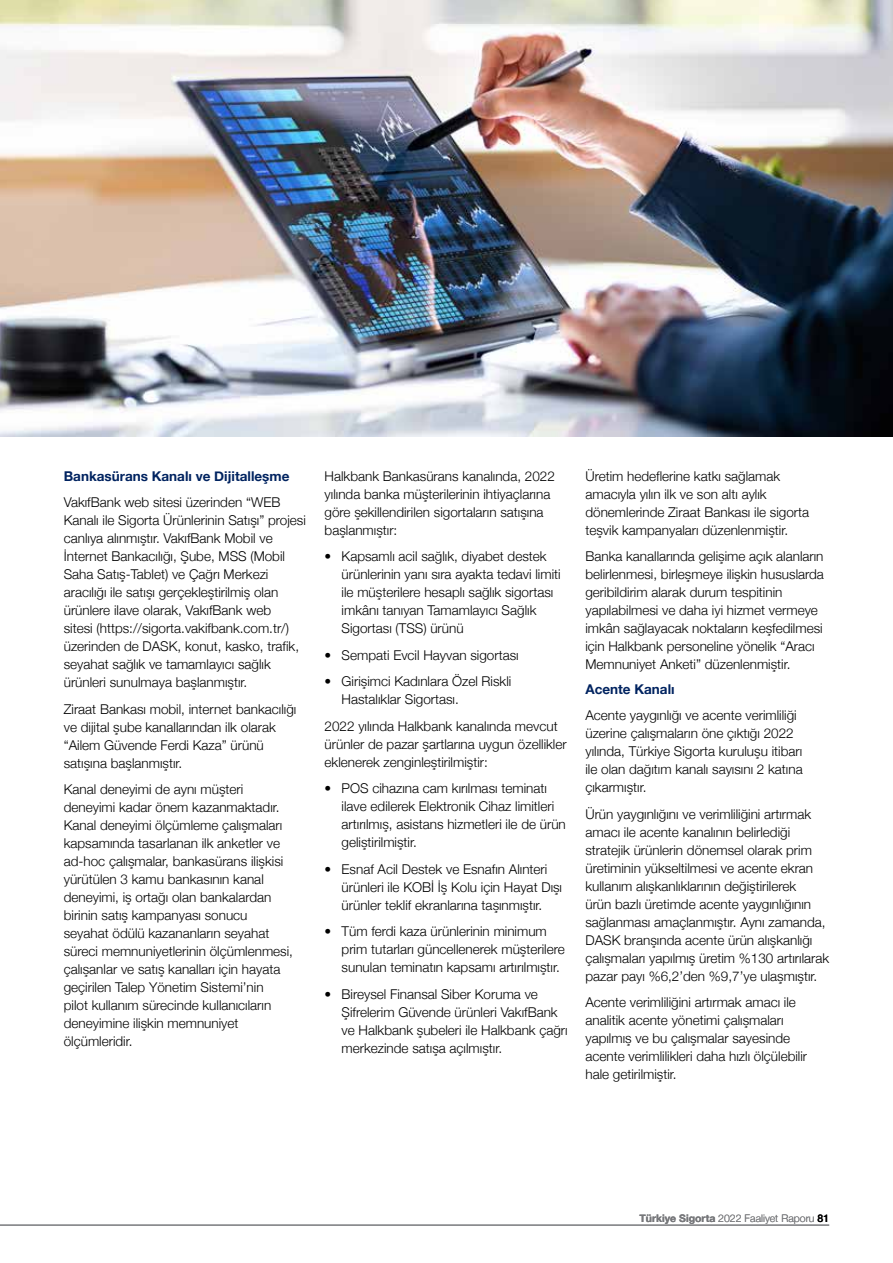
<style>
.page{position:relative;width:893px;height:1263px;background:#fff}
.page>*{position:absolute;margin:0;border:0;box-sizing:border-box;transform-origin:0 0}
.t1{font:300 13.5px/18px "Helvetica Neue";color:#000}
.t2{font:700 13.5px "Helvetica Neue";color:#002360}
.t3{font:300 10.5px "Helvetica Neue";color:#77787b}
.s1{font-weight:700}
.s2{font-weight:500;color:#000}
</style>
<div class="page">
<img style="left:0;top:0;width:893px;height:436px">
<hr style="left:0;top:1225px;width:829px;height:1px;background:#77787b">
<p class="t2" style="left:64px;top:465px;width:227px">Bankasürans Kanalı ve Dijitalleşme</p>
<p class="t1" style="left:64px;top:493px;width:244px">VakıfBank web sitesi üzerinden “WEB Kanalı ile Sigorta Ürünlerinin Satışı” projesi canlıya alınmıştır. VakıfBank Mobil ve İnternet Bankacılığı, Şube, MSS (Mobil Saha Satış-Tablet) ve Çağrı Merkezi aracılığı ile satışı gerçekleştirilmiş olan ürünlere ilave olarak, VakıfBank web<br>sitesi (https://sigorta.vakifbank.com.tr/) üzerinden de DASK, konut, kasko, trafik, seyahat sağlık ve tamamlayıcı sağlık ürünleri sunulmaya başlanmıştır.</p>
<p class="t1" style="left:64px;top:699px;width:234px">Ziraat Bankası mobil, internet bankacılığı ve dijital şube kanallarından ilk olarak “Ailem Güvende Ferdi Kaza” ürünü satışına başlanmıştır.</p>
<p class="t1" style="left:64px;top:780px;width:231px">Kanal deneyimi de aynı müşteri deneyimi kadar önem kazanmaktadır.<br>Kanal deneyimi ölçümleme çalışmaları kapsamında tasarlanan ilk anketler ve ad-hoc çalışmalar, bankasürans ilişkisi yürütülen 3 kamu bankasının kanal deneyimi, iş ortağı olan bankalardan birinin satış kampanyası sonucu seyahat ödülü kazananların seyahat süreci memnuniyetlerinin ölçümlenmesi, çalışanlar ve satış kanalları için hayata geçirilen Talep Yönetim Sistemi’nin<br>pilot kullanım sürecinde kullanıcıların deneyimine ilişkin memnuniyet ölçümleridir.</p>
<p class="t1" style="left:325px;top:466px;width:232px">Halkbank Bankasürans kanalında, 2022 yılında banka müşterilerinin ihtiyaçlarına göre şekillendirilen sigortaların satışına başlanmıştır:</p>
<p class="t1" style="left:342px;top:546px;width:221px;text-indent:-17px">• Kapsamlı acil sağlık, diyabet destek ürünlerinin yanı sıra ayakta tedavi limiti ile müşterilere hesaplı sağlık sigortası imkânı tanıyan Tamamlayıcı Sağlık Sigortası (TSS) ürünü</p>
<p class="t1" style="left:325px;top:645px;width:196px">• Sempati Evcil Hayvan sigortası</p>
<p class="t1" style="left:342px;top:671px;width:171px;text-indent:-17px">• Girişimci Kadınlara Özel Riskli<br>Hastalıklar Sigortası.</p>
<p class="t1" style="left:325px;top:716px;width:244px">2022 yılında Halkbank kanalında mevcut ürünler de pazar şartlarına uygun özellikler eklenerek zenginleştirilmiştir:</p>
<p class="t1" style="left:342px;top:778px;width:226px;text-indent:-17px">• POS cihazına cam kırılması teminatı ilave edilerek Elektronik Cihaz limitleri artırılmış, asistans hizmetleri ile de ürün geliştirilmiştir.</p>
<p class="t1" style="left:342px;top:859px;width:222px;text-indent:-17px">• Esnaf Acil Destek ve Esnafın Alınteri ürünleri ile KOBİ İş Kolu için Hayat Dışı ürünler teklif ekranlarına taşınmıştır.</p>
<p class="t1" style="left:342px;top:921px;width:225px;text-indent:-17px">• Tüm ferdi kaza ürünlerinin minimum prim tutarları güncellenerek müşterilere sunulan teminatın kapsamı artırılmıştır.</p>
<p class="t1" style="left:342px;top:984px;width:228px;text-indent:-17px">• Bireysel Finansal Siber Koruma ve Şifrelerim Güvende ürünleri VakıfBank ve Halkbank şubeleri ile Halkbank çağrı merkezinde satışa açılmıştır.</p>
<p class="t1" style="left:585px;top:466px;width:225px">Üretim hedeflerine katkı sağlamak amacıyla yılın ilk ve son altı aylık dönemlerinde Ziraat Bankası ile sigorta teşvik kampanyaları düzenlenmiştir.</p>
<p class="t1" style="left:585px;top:546px;width:240px">Banka kanallarında gelişime açık alanların belirlenmesi, birleşmeye ilişkin hususlarda geribildirim alarak durum tespitinin yapılabilmesi ve daha iyi hizmet vermeye imkân sağlayacak noktaların keşfedilmesi için Halkbank personeline yönelik “Aracı Memnuniyet Anketi” düzenlenmiştir.</p>
<p class="t2" style="left:585px;top:678px;width:91px">Acente Kanalı</p>
<p class="t1" style="left:585px;top:705px;width:219px">Acente yaygınlığı ve acente verimliliği üzerine çalışmaların öne çıktığı 2022 yılında, Türkiye Sigorta kuruluşu itibarı ile olan dağıtım kanalı sayısını 2 katına çıkarmıştır.</p>
<p class="t1" style="left:585px;top:804px;width:245px">Ürün yaygınlığını ve verimliliğini artırmak amacı ile acente kanalının belirlediği stratejik ürünlerin dönemsel olarak prim üretiminin yükseltilmesi ve acente ekran kullanım alışkanlıklarının değiştirilerek<br>ürün bazlı üretimde acente yaygınlığının sağlanması amaçlanmıştır. Aynı zamanda, DASK branşında acente ürün alışkanlığı çalışmaları yapılmış üretim %130 artırılarak pazar payı %6,2’den %9,7’ye ulaşmıştır.</p>
<p class="t1" style="left:585px;top:992px;width:223px">Acente verimliliğini artırmak amacı ile analitik acente yönetimi çalışmaları yapılmış ve bu çalışmalar sayesinde acente verimlilikleri daha hızlı ölçülebilir hale getirilmiştir.</p>
<p class="t3" style="left:639px;top:1210px;width:191px"><span class="s1">Türkiye Sigorta</span> 2022 Faaliyet Raporu <span class="s2">81</span></p>
</div>
